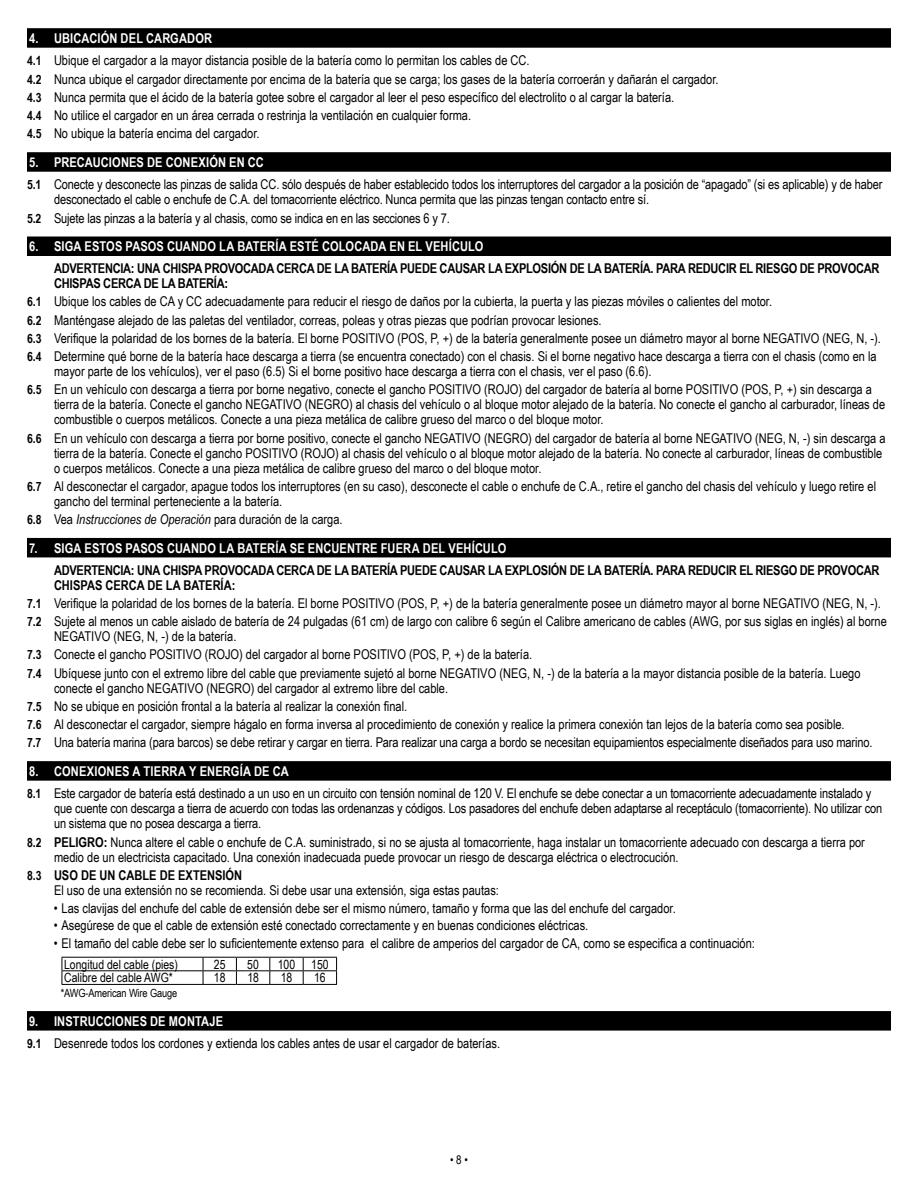
<style>
.page{position:relative;width:918px;height:1188px;background:#fff}
.page>*{position:absolute;margin:0;border:0;box-sizing:border-box;transform-origin:0 0}
.t1{font:13.5px/18.3px "Arial Narrow";color:#000}
.t2{font:700 13.5px/15px "Arial Narrow";letter-spacing:-.02em;color:#000}
.t3{font:700 13.5px "Arial Narrow";letter-spacing:.01em;color:#fff}
.t4{font:12.75px "Arial Narrow";color:#000}
.t5{font:12px "Arial Narrow";color:#000}
.t6{font:11.25px "Arial Narrow";letter-spacing:-.01em;color:#000}
.s1{font-weight:700;color:#fff}
.s2{font-weight:700;font-size:12.75px}
.s3{font-style:italic}
.s4{font-weight:700}
</style>
<div class="page">
<div style="left:27px;top:28px;width:864px;height:20px;background:#000"></div>
<div style="left:27px;top:152px;width:864px;height:20px;background:#000"></div>
<div style="left:27px;top:237px;width:864px;height:19px;background:#000"></div>
<div style="left:27px;top:538px;width:864px;height:19px;background:#000"></div>
<div style="left:27px;top:761px;width:864px;height:20px;background:#000"></div>
<hr style="left:62px;top:984px;width:141px;height:1px;background:#000">
<hr style="left:62px;top:957px;width:141px;height:1px;background:#000">
<svg style="left:62px;top:958px;width:1px;height:26px"></svg>
<hr style="left:62px;top:970px;width:141px;height:1px;background:#000">
<hr style="left:203px;top:970px;width:33px;height:1px;background:#000">
<hr style="left:236px;top:970px;width:34px;height:1px;background:#000">
<hr style="left:270px;top:970px;width:33px;height:1px;background:#000">
<hr style="left:303px;top:970px;width:34px;height:1px;background:#000">
<hr style="left:303px;top:957px;width:34px;height:1px;background:#000">
<svg style="left:336px;top:958px;width:1px;height:26px"></svg>
<hr style="left:303px;top:984px;width:34px;height:1px;background:#000">
<hr style="left:270px;top:957px;width:33px;height:1px;background:#000">
<svg style="left:303px;top:958px;width:1px;height:26px"></svg>
<hr style="left:270px;top:984px;width:33px;height:1px;background:#000">
<hr style="left:236px;top:957px;width:34px;height:1px;background:#000">
<svg style="left:269px;top:958px;width:1px;height:26px"></svg>
<hr style="left:236px;top:984px;width:34px;height:1px;background:#000">
<hr style="left:203px;top:957px;width:33px;height:1px;background:#000">
<svg style="left:203px;top:958px;width:1px;height:26px"></svg>
<svg style="left:236px;top:958px;width:1px;height:26px"></svg>
<hr style="left:203px;top:984px;width:33px;height:1px;background:#000">
<div style="left:27px;top:1011px;width:864px;height:20px;background:#000"></div>
<p class="t1" style="left:27px;top:26px;width:504px;line-height:22.5px"><span class="s1">4. UBICACIÓN DEL CARGADOR<br></span><span class="s2">4.1</span> Ubique el cargador a la mayor distancia posible de la batería como lo permitan los cables de CC.</p>
<p class="t1" style="left:27px;top:69px;width:693px"><span class="s2">4.2</span> Nunca ubique el cargador directamente por encima de la batería que se carga; los gases de la batería corroerán y dañarán el cargador.<br><span class="s2">4.3</span> Nunca permita que el ácido de la batería gotee sobre el cargador al leer el peso específico del electrolito o al cargar la batería.<br><span class="s2">4.4</span> No utilice el cargador en un área cerrada o restrinja la ventilación en cualquier forma.<br><span class="s2">4.5</span> No ubique la batería encima del cargador.</p>
<p class="t1" style="left:27px;top:150px;width:857px;line-height:22.5px"><span class="s1">5. PRECAUCIONES DE CONEXIÓN EN CC<br></span><span class="s2">5.1</span> Conecte y desconecte las pinzas de salida CC. sólo después de haber establecido todos los interruptores del cargador a la posición de “apagado” (si es aplicable) y de haber</p>
<p class="t1" style="left:27px;top:190px;width:624px;text-indent:27px">desconectado el cable o enchufe de C.A. del tomacorriente eléctrico. Nunca permita que las pinzas tengan contacto entre sí.<br><span class="s2">5.2</span> Sujete las pinzas a la batería y al chasis, como se indica en en las secciones 6 y 7.</p>
<p class="t3" style="left:29px;top:236px;width:456px">6. SIGA ESTOS PASOS CUANDO LA BATERÍA ESTÉ COLOCADA EN EL VEHÍCULO</p>
<p class="t2" style="left:54px;top:260px;width:827px">ADVERTENCIA: UNA CHISPA PROVOCADA CERCA DE LA BATERÍA PUEDE CAUSAR LA EXPLOSIÓN DE LA BATERÍA. PARA REDUCIR EL RIESGO DE PROVOCAR<br>CHISPAS CERCA DE LA BATERÍA:</p>
<p class="t1" style="left:27px;top:292px;width:856px"><span class="s2">6.1</span> Ubique los cables de CA y CC adecuadamente para reducir el riesgo de daños por la cubierta, la puerta y las piezas móviles o calientes del motor.<br><span class="s2">6.2</span> Manténgase alejado de las paletas del ventilador, correas, poleas y otras piezas que podrían provocar lesiones.<br><span class="s2">6.3</span> Verifique la polaridad de los bornes de la batería. El borne POSITIVO (POS, P, +) de la batería generalmente posee un diámetro mayor al borne NEGATIVO (NEG, N, -).<br><span class="s2">6.4</span> Determine qué borne de la batería hace descarga a tierra (se encuentra conectado) con el chasis. Si el borne negativo hace descarga a tierra con el chasis (como en la</p>
<p class="t1" style="left:27px;top:362px;width:847px;text-indent:27px">mayor parte de los vehículos), ver el paso (6.5) Si el borne positivo hace descarga a tierra con el chasis, ver el paso (6.6).<br><span class="s2">6.5</span> En un vehículo con descarga a tierra por borne negativo, conecte el gancho POSITIVO (ROJO) del cargador de batería al borne POSITIVO (POS, P, +) sin descarga a</p>
<p class="t1" style="left:54px;top:397px;width:833px;line-height:15px">tierra de la batería. Conecte el gancho NEGATIVO (NEGRO) al chasis del vehículo o al bloque motor alejado de la batería. No conecte el gancho al carburador, líneas de combustible o cuerpos metálicos. Conecte a una pieza metálica de calibre grueso del marco o del bloque motor.</p>
<p class="t1" style="left:54px;top:430px;width:833px;line-height:15px;text-indent:-27px"><span class="s2">6.6</span> En un vehículo con descarga a tierra por borne positivo, conecte el gancho NEGATIVO (NEGRO) del cargador de batería al borne NEGATIVO (NEG, N, -) sin descarga a tierra de la batería. Conecte el gancho POSITIVO (ROJO) al chasis del vehículo o al bloque motor alejado de la batería. No conecte al carburador, líneas de combustible o cuerpos metálicos. Conecte a una pieza metálica de calibre grueso del marco o del bloque motor.</p>
<p class="t1" style="left:54px;top:478px;width:824px;line-height:15px;text-indent:-27px"><span class="s2">6.7</span> Al desconectar el cargador, apague todos los interruptores (en su caso), desconecte el cable o enchufe de C.A., retire el gancho del chasis del vehículo y luego retire el gancho del terminal perteneciente a la batería.</p>
<p class="t1" style="left:27px;top:510px;width:317px"><span class="s2">6.8</span> Vea <span class="s3">Instrucciones de Operación</span> para duración de la carga.</p>
<p class="t3" style="left:29px;top:538px;width:479px">7. SIGA ESTOS PASOS CUANDO LA BATERÍA SE ENCUENTRE FUERA DEL VEHÍCULO</p>
<p class="t2" style="left:54px;top:562px;width:827px">ADVERTENCIA: UNA CHISPA PROVOCADA CERCA DE LA BATERÍA PUEDE CAUSAR LA EXPLOSIÓN DE LA BATERÍA. PARA REDUCIR EL RIESGO DE PROVOCAR<br>CHISPAS CERCA DE LA BATERÍA:</p>
<p class="t1" style="left:27px;top:593px;width:861px"><span class="s2">7.1</span> Verifique la polaridad de los bornes de la batería. El borne POSITIVO (POS, P, +) de la batería generalmente posee un diámetro mayor al borne NEGATIVO (NEG, N, -).<br><span class="s2">7.2</span> Sujete al menos un cable aislado de batería de 24 pulgadas (61 cm) de largo con calibre 6 según el Calibre americano de cables (AWG, por sus siglas en inglés) al borne</p>
<p class="t1" style="left:27px;top:627px;width:835px;text-indent:27px">NEGATIVO (NEG, N, -) de la batería.<br><span class="s2">7.3</span> Conecte el gancho POSITIVO (ROJO) del cargador al borne POSITIVO (POS, P, +) de la batería.<br><span class="s2">7.4</span> Ubíquese junto con el extremo libre del cable que previamente sujetó al borne NEGATIVO (NEG, N, -) de la batería a la mayor distancia posible de la batería. Luego</p>
<p class="t1" style="left:27px;top:678px;width:847px;text-indent:27px">conecte el gancho NEGATIVO (NEGRO) del cargador al extremo libre del cable.<br><span class="s2">7.5</span> No se ubique en posición frontal a la batería al realizar la conexión final.<br><span class="s2">7.6</span> Al desconectar el cargador, siempre hágalo en forma inversa al procedimiento de conexión y realice la primera conexión tan lejos de la batería como sea posible.<br><span class="s2">7.7</span> Una batería marina (para barcos) se debe retirar y cargar en tierra. Para realizar una carga a bordo se necesitan equipamientos especialmente diseñados para uso marino.</p>
<p class="t1" style="left:27px;top:759px;width:846px;line-height:22.5px"><span class="s1">8. CONEXIONES A TIERRA Y ENERGÍA DE CA<br></span><span class="s2">8.1</span> Este cargador de batería está destinado a un uso en un circuito con tensión nominal de 120 V. El enchufe se debe conectar a un tomacorriente adecuadamente instalado y</p>
<p class="t1" style="left:54px;top:801px;width:830px;line-height:15px">que cuente con descarga a tierra de acuerdo con todas las ordenanzas y códigos. Los pasadores del enchufe deben adaptarse al receptáculo (tomacorriente). No utilizar con un sistema que no posea descarga a tierra.</p>
<p class="t1" style="left:54px;top:834px;width:813px;line-height:15px;text-indent:-27px"><span class="s2">8.2</span> <span class="s4">PELIGRO:</span> Nunca altere el cable o enchufe de C.A. suministrado, si no se ajusta al tomacorriente, haga instalar un tomacorriente adecuado con descarga a tierra por medio de un electricista capacitado. Una conexión inadecuada puede provocar un riesgo de descarga eléctrica o electrocución.</p>
<p class="t1" style="left:54px;top:867px;width:446px;line-height:15px;text-indent:-27px"><span class="s2">8.3</span> <span class="s4">USO DE UN CABLE DE EXTENSIÓN<br></span>El uso de una extensión no se recomienda. Si debe usar una extensión, siga estas pautas:</p>
<p class="t1" style="left:54px;top:898px;width:624px">• Las clavijas del enchufe del cable de extensión debe ser el mismo número, tamaño y forma que las del enchufe del cargador.</p>
<p class="t1" style="left:54px;top:916px;width:536px">• Asegúrese de que el cable de extensión esté conectado correctamente y en buenas condiciones eléctricas.</p>
<p class="t1" style="left:54px;top:934px;width:703px">• El tamaño del cable debe ser lo suficientemente extenso para el calibre de amperios del cargador de CA, como se especifica a continuación:</p>
<p class="t4" style="left:64px;top:955px;width:115px">Longitud del cable (pies)</p>
<p class="t4" style="left:214px;top:955px;width:13px">25</p>
<p class="t4" style="left:247px;top:955px;width:13px">50</p>
<p class="t4" style="left:278px;top:955px;width:19px">100</p>
<p class="t4" style="left:311px;top:955px;width:19px">150</p>
<p class="t4" style="left:64px;top:968px;width:110px">Calibre del cable AWG*</p>
<p class="t4" style="left:214px;top:968px;width:13px">18</p>
<p class="t4" style="left:247px;top:968px;width:13px">18</p>
<p class="t4" style="left:281px;top:968px;width:13px">18</p>
<p class="t4" style="left:314px;top:968px;width:13px">16</p>
<p class="t6" style="left:61px;top:985px;width:118px">*AWG-American Wire Gauge</p>
<p class="t1" style="left:27px;top:1009px;width:475px;line-height:22.5px"><span class="s1">9. INSTRUCCIONES DE MONTAJE<br></span><span class="s2">9.1</span> Desenrede todos los cordones y extienda los cables antes de usar el cargador de baterías.</p>
<p class="t5" style="left:450px;top:1151px;width:19px">• 8 •</p>
</div>
